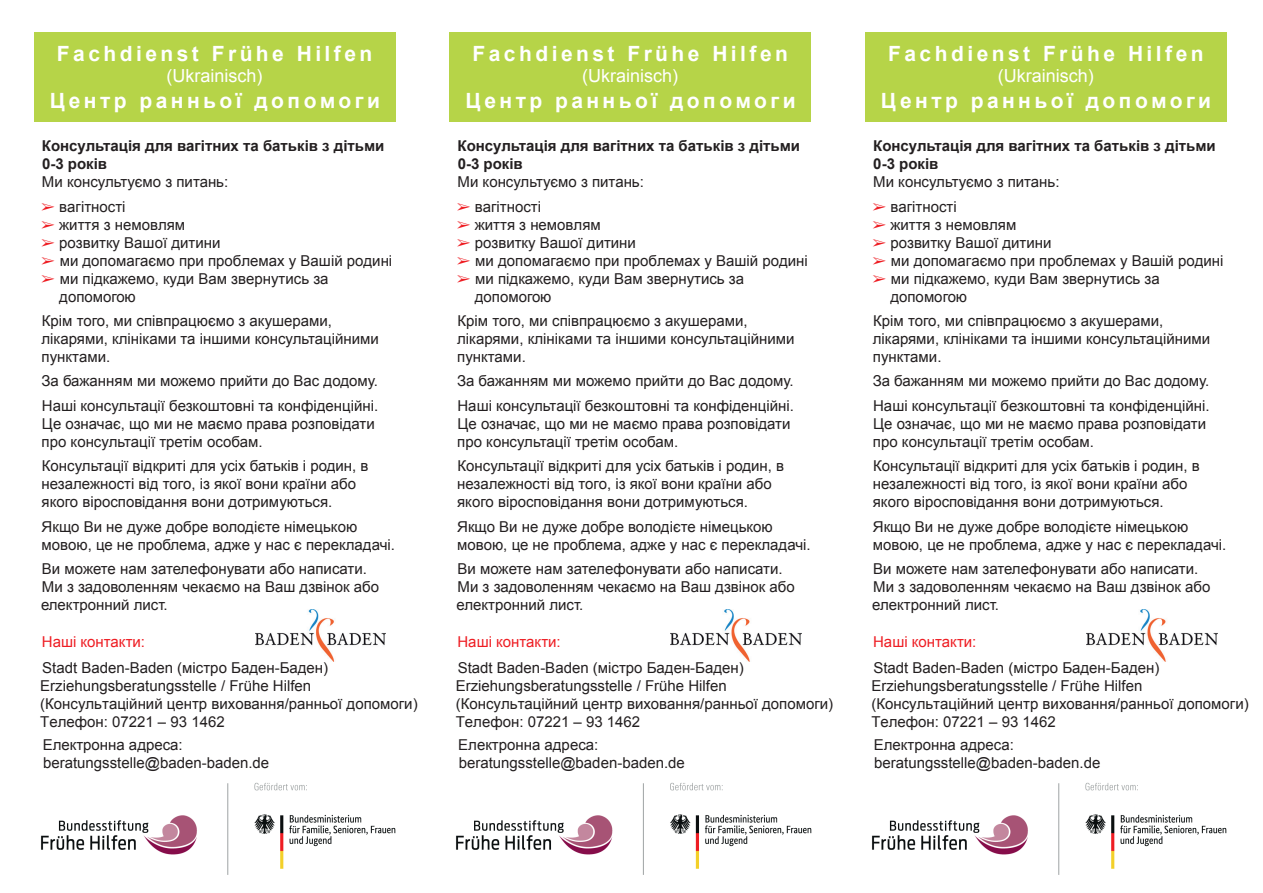
<style>
.page{position:relative;width:1263px;height:893px;background:#fff}
.page>*{position:absolute;margin:0;border:0;box-sizing:border-box;transform-origin:0 0}
.t1{font:700 21px "Arial";letter-spacing:.165em;color:#fff}
.t2{font:18px "Arial";color:#fff}
.t3{font:15px/18px "Arial";color:#231f20}
.t4{font:700 15px/18px "Arial";color:#231f20}
.t5{font:15px "Arial";color:#ee1d23}
.s1{color:#ee1d23}
</style>
<div class="page">
<div style="left:34px;top:32px;width:361px;height:89px;background:#b6d448"></div>
<div style="left:450px;top:32px;width:361px;height:89px;background:#b6d448"></div>
<div style="left:865px;top:32px;width:362px;height:89px;background:#b6d448"></div>
<img style="left:255px;top:610px;width:131px;height:51px">
<img style="left:671px;top:610px;width:130px;height:51px">
<img style="left:1086px;top:610px;width:131px;height:51px">
<img style="left:41px;top:782px;width:355px;height:93px">
<img style="left:456px;top:782px;width:356px;height:93px">
<img style="left:872px;top:782px;width:355px;height:93px">
<h1 class="t1" style="left:57px;top:39px;width:317px">Fachdienst Frühe Hilfen</h1>
<h1 class="t2" style="left:166px;top:64px;width:97px">(Ukrainisch)</h1>
<h1 class="t1" style="left:50px;top:86px;width:332px">Центр ранньої допомоги</h1>
<p class="t4" style="left:42px;top:137px;width:344px">Консультація для вагітних та батьків з дітьми<br>0-3 років</p>
<p class="t3" style="left:42px;top:173px;width:188px">Ми консультуємо з питань:</p>
<p class="t3" style="left:41px;top:198px;width:86px"><span class="s1">➢</span> вагітності</p>
<p class="t3" style="left:41px;top:216px;width:145px"><span class="s1">➢</span> життя з немовлям</p>
<p class="t3" style="left:41px;top:234px;width:181px"><span class="s1">➢</span> розвитку Вашої дитини</p>
<p class="t3" style="left:41px;top:252px;width:353px"><span class="s1">➢</span> ми допомагаємо при проблемах у Вашій родині</p>
<p class="t3" style="left:59px;top:270px;width:271px;line-height:17.5px;text-indent:-18px"><span class="s1">➢</span> ми підкажемо, куди Вам звернутись за допомогою</p>
<p class="t3" style="left:41px;top:312px;width:339px">Крім того, ми співпрацюємо з акушерами, лікарями, клініками та іншими консультаційними пунктами.</p>
<p class="t3" style="left:41px;top:372px;width:338px">За бажанням ми можемо прийти до Вас додому.</p>
<p class="t3" style="left:42px;top:397px;width:338px">Наші консультації безкоштовні та конфіденційні.<br>Це означає, що ми не маємо права розповідати про консультації третім особам.</p>
<p class="t3" style="left:42px;top:457px;width:328px">Консультації відкриті для усіх батьків і родин, в незалежності від того, із якої вони країни або якого віросповідання вони дотримуються.</p>
<p class="t3" style="left:42px;top:517px;width:355px">Якщо Ви не дуже добре володієте німецькою мовою, це не проблема, адже у нас є перекладачі.</p>
<p class="t3" style="left:42px;top:560px;width:326px">Ви можете нам зателефонувати або написати.</p>
<p class="t3" style="left:41px;top:578px;width:340px">Ми з задоволенням чекаємо на Ваш дзвінок або електронний лист.</p>
<h2 class="t5" style="left:42px;top:632px;width:105px">Наші контакти:</h2>
<p class="t3" style="left:40px;top:659px;width:379px">Stadt Baden-Baden (містро Баден-Баден)<br>Erziehungsberatungsstelle / Frühe Hilfen (Консультаційний центр виховання/ранньої допомоги)<br>Телефон: 07221 – 93 1462</p>
<p class="t3" style="left:43px;top:736px;width:142px">Електронна адреса:</p>
<p class="t3" style="left:43px;top:754px;width:228px">beratungsstelle@baden-baden.de</p>
<h1 class="t1" style="left:472px;top:39px;width:317px">Fachdienst Frühe Hilfen</h1>
<h1 class="t2" style="left:582px;top:64px;width:97px">(Ukrainisch)</h1>
<h1 class="t1" style="left:465px;top:86px;width:332px">Центр ранньої допомоги</h1>
<p class="t4" style="left:458px;top:137px;width:344px">Консультація для вагітних та батьків з дітьми<br>0-3 років</p>
<p class="t3" style="left:458px;top:173px;width:188px">Ми консультуємо з питань:</p>
<p class="t3" style="left:457px;top:198px;width:86px"><span class="s1">➢</span> вагітності</p>
<p class="t3" style="left:457px;top:216px;width:145px"><span class="s1">➢</span> життя з немовлям</p>
<p class="t3" style="left:457px;top:234px;width:181px"><span class="s1">➢</span> розвитку Вашої дитини</p>
<p class="t3" style="left:457px;top:252px;width:353px"><span class="s1">➢</span> ми допомагаємо при проблемах у Вашій родині</p>
<p class="t3" style="left:475px;top:270px;width:271px;line-height:17.5px;text-indent:-18px"><span class="s1">➢</span> ми підкажемо, куди Вам звернутись за допомогою</p>
<p class="t3" style="left:457px;top:312px;width:339px">Крім того, ми співпрацюємо з акушерами, лікарями, клініками та іншими консультаційними пунктами.</p>
<p class="t3" style="left:457px;top:372px;width:338px">За бажанням ми можемо прийти до Вас додому.</p>
<p class="t3" style="left:457px;top:397px;width:338px">Наші консультації безкоштовні та конфіденційні.<br>Це означає, що ми не маємо права розповідати про консультації третім особам.</p>
<p class="t3" style="left:457px;top:457px;width:328px">Консультації відкриті для усіх батьків і родин, в незалежності від того, із якої вони країни або якого віросповідання вони дотримуються.</p>
<p class="t3" style="left:457px;top:517px;width:355px">Якщо Ви не дуже добре володієте німецькою мовою, це не проблема, адже у нас є перекладачі.</p>
<p class="t3" style="left:458px;top:560px;width:326px">Ви можете нам зателефонувати або написати.</p>
<p class="t3" style="left:457px;top:578px;width:340px">Ми з задоволенням чекаємо на Ваш дзвінок або електронний лист.</p>
<h2 class="t5" style="left:457px;top:632px;width:105px">Наші контакти:</h2>
<p class="t3" style="left:456px;top:659px;width:379px">Stadt Baden-Baden (містро Баден-Баден)<br>Erziehungsberatungsstelle / Frühe Hilfen (Консультаційний центр виховання/ранньої допомоги)<br>Телефон: 07221 – 93 1462</p>
<p class="t3" style="left:458px;top:736px;width:142px">Електронна адреса:</p>
<p class="t3" style="left:459px;top:754px;width:228px">beratungsstelle@baden-baden.de</p>
<h1 class="t1" style="left:888px;top:39px;width:317px">Fachdienst Frühe Hilfen</h1>
<h1 class="t2" style="left:998px;top:64px;width:97px">(Ukrainisch)</h1>
<h1 class="t1" style="left:881px;top:86px;width:332px">Центр ранньої допомоги</h1>
<p class="t4" style="left:873px;top:137px;width:344px">Консультація для вагітних та батьків з дітьми<br>0-3 років</p>
<p class="t3" style="left:873px;top:173px;width:188px">Ми консультуємо з питань:</p>
<p class="t3" style="left:872px;top:198px;width:86px"><span class="s1">➢</span> вагітності</p>
<p class="t3" style="left:872px;top:216px;width:145px"><span class="s1">➢</span> життя з немовлям</p>
<p class="t3" style="left:872px;top:234px;width:181px"><span class="s1">➢</span> розвитку Вашої дитини</p>
<p class="t3" style="left:872px;top:252px;width:353px"><span class="s1">➢</span> ми допомагаємо при проблемах у Вашій родині</p>
<p class="t3" style="left:890px;top:270px;width:271px;line-height:17.5px;text-indent:-18px"><span class="s1">➢</span> ми підкажемо, куди Вам звернутись за допомогою</p>
<p class="t3" style="left:873px;top:312px;width:339px">Крім того, ми співпрацюємо з акушерами, лікарями, клініками та іншими консультаційними</p>
<p class="t3" style="left:873px;top:348px;width:70px">пунктами.</p>
<p class="t3" style="left:873px;top:372px;width:338px">За бажанням ми можемо прийти до Вас додому.</p>
<p class="t3" style="left:873px;top:397px;width:338px">Наші консультації безкоштовні та конфіденційні.<br>Це означає, що ми не маємо права розповідати</p>
<p class="t3" style="left:873px;top:433px;width:222px">про консультації третім особам.</p>
<p class="t3" style="left:873px;top:457px;width:328px">Консультації відкриті для усіх батьків і родин, в незалежності від того, із якої вони країни або</p>
<p class="t3" style="left:873px;top:493px;width:292px">якого віросповідання вони дотримуються.</p>
<p class="t3" style="left:873px;top:517px;width:355px">Якщо Ви не дуже добре володієте німецькою мовою, це не проблема, адже у нас є перекладачі.</p>
<p class="t3" style="left:873px;top:560px;width:326px">Ви можете нам зателефонувати або написати.</p>
<p class="t3" style="left:872px;top:578px;width:340px">Ми з задоволенням чекаємо на Ваш дзвінок або електронний лист.</p>
<h2 class="t5" style="left:873px;top:632px;width:105px">Наші контакти:</h2>
<p class="t3" style="left:871px;top:659px;width:379px">Stadt Baden-Baden (містро Баден-Баден)<br>Erziehungsberatungsstelle / Frühe Hilfen (Консультаційний центр виховання/ранньої допомоги)<br>Телефон: 07221 – 93 1462</p>
<p class="t3" style="left:874px;top:736px;width:142px">Електронна адреса:</p>
<p class="t3" style="left:874px;top:754px;width:228px">beratungsstelle@baden-baden.de</p>
</div>
